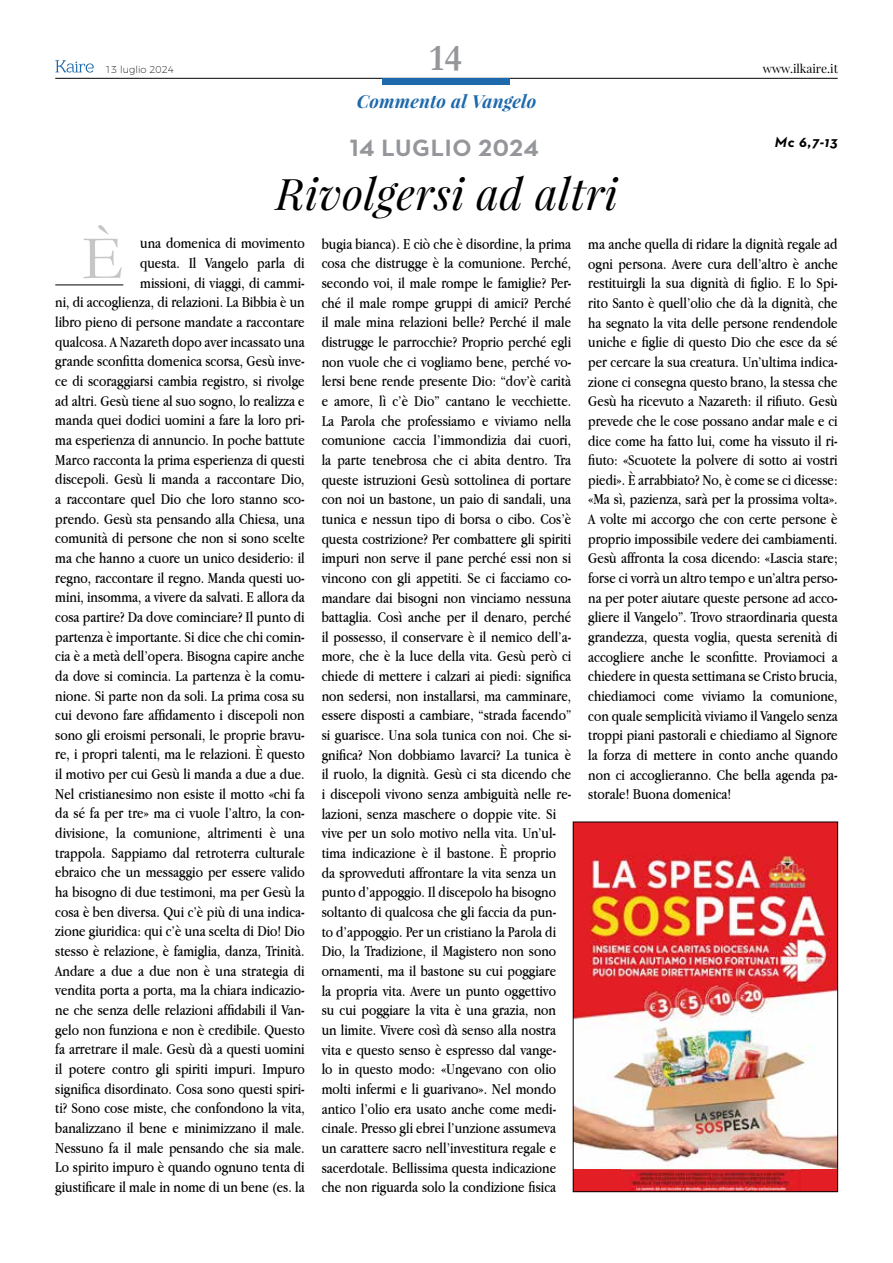
<style>
.page{position:relative;width:893px;height:1263px;background:#fff}
.page>*{position:absolute;margin:0;border:0;box-sizing:border-box;transform-origin:0 0}
.t1{font:63px "Garamond";color:#c6c6c6}
.t2{font:italic 43.5px "Playfair Display";letter-spacing:.01em;color:#000}
.t3{font:700 37.5px "Garamond";color:#949699}
.t4{font:700 24px "Neutraface 2 Text";letter-spacing:.03em;color:#949699}
.t5{font:italic 700 18px "Playfair Display";letter-spacing:.01em;color:#1e69ab}
.t6{font:15.75px/19.6px "Apple Garamond";color:#000;text-align:right}
.t7{font:italic 700 15px "Neutraface 2 Text";color:#000}
.t8{font:12px "Playfair Display";color:#000}
.t9{font:200 9.9px "Montserrat";color:#000}
</style>
<div class="page">
<hr style="left:55px;top:78px;width:783px;height:1px;background:#000">
<div style="left:382px;top:78px;width:127px;height:7px;background:#1e69ab"></div>
<svg style="left:55px;top:60px;width:39px;height:13px"></svg>
<hr style="left:55px;top:285px;width:68px;height:1px;background:#000">
<div style="left:573px;top:822px;width:265px;height:370px;background:#e31e25"></div>
<img style="left:575px;top:855px;width:261px;height:314px">
<img style="left:622px;top:1169px;width:179px;height:21px">
<div style="left:573px;top:822px;width:265px;height:370px;border:1px solid #000"></div>
<p class="t9" style="left:105px;top:62px;width:70px">13 luglio 2024</p>
<h3 class="t3" style="left:430px;top:36px;width:34px">14</h3>
<p class="t5" style="left:357px;top:89px;width:181px">Commento al Vangelo</p>
<h3 class="t4" style="left:350px;top:132px;width:191px">14 LUGLIO 2024</h3>
<h2 class="t2" style="left:276px;top:165px;width:344px">Rivolgersi ad altri</h2>
<p class="t8" style="left:763px;top:61px;width:77px">www.ilkaire.it</p>
<p class="t7" style="left:775px;top:132px;width:64px">Mc 6,7-13</p>
<h1 class="t1" style="left:82px;top:220px;width:43px">È</h1>
<p class="t6" style="left:55px;top:233px;width:251px">una domenica di movimento<br>questa. Il Vangelo parla di<br>missioni, di viaggi, di cammi-<br>ni, di accoglienza, di relazioni. La Bibbia è un libro pieno di persone mandate a raccontare qualcosa. A Nazareth dopo aver incassato una grande sconfitta domenica scorsa, Gesù inve&shy;ce di scoraggiarsi cambia registro, si rivolge ad altri. Gesù tiene al suo sogno, lo realizza e manda quei dodici uomini a fare la loro pri&shy;ma esperienza di annuncio. In poche battute Marco racconta la prima esperienza di questi discepoli. Gesù li manda a raccontare Dio, a raccontare quel Dio che loro stanno sco&shy;prendo. Gesù sta pensando alla Chiesa, una comunità di persone che non si sono scelte ma che hanno a cuore un unico desiderio: il regno, raccontare il regno. Manda questi uo&shy;mini, insomma, a vivere da salvati. E allora da cosa partire? Da dove cominciare? Il punto di partenza è importante. Si dice che chi comin&shy;cia è a metà dell’opera. Bisogna capire anche da dove si comincia. La partenza è la comu&shy;nione. Si parte non da soli. La prima cosa su cui devono fare affidamento i discepoli non sono gli eroismi personali, le proprie bravu&shy;re, i propri talenti, ma le relazioni. È questo il motivo per cui Gesù li manda a due a due.<br>Nel cristianesimo non esiste il motto «chi fa da sé fa per tre» ma ci vuole l’altro, la con&shy;divisione, la comunione, altrimenti è una trappola. Sappiamo dal retroterra culturale ebraico che un messaggio per essere valido ha bisogno di due testimoni, ma per Gesù la cosa è ben diversa. Qui c’è più di una indica&shy;zione giuridica: qui c’è una scelta di Dio! Dio stesso è relazione, è famiglia, danza, Trinità.<br>Andare a due a due non è una strategia di vendita porta a porta, ma la chiara indicazio&shy;ne che senza delle relazioni affidabili il Van&shy;gelo non funziona e non è credibile. Questo fa arretrare il male. Gesù dà a questi uomini il potere contro gli spiriti impuri. Impuro significa disordinato. Cosa sono questi spiri&shy;ti? Sono cose miste, che confondono la vita, banalizzano il bene e minimizzano il male.<br>Nessuno fa il male pensando che sia male.<br>Lo spirito impuro è quando ognuno tenta di giustificare il male in nome di un bene (es. la</p>
<p class="t6" style="left:322px;top:233px;width:251px;text-align:left">bugia bianca). E ciò che è disordine, la prima cosa che distrugge è la comunione. Perché, secondo voi, il male rompe le famiglie? Per&shy;ché il male rompe gruppi di amici? Perché il male mina relazioni belle? Perché il male distrugge le parrocchie? Proprio perché egli non vuole che ci vogliamo bene, perché vo&shy;lersi bene rende presente Dio: “dov’è carità e amore, lì c’è Dio” cantano le vecchiette.<br>La Parola che professiamo e viviamo nella comunione caccia l’immondizia dai cuori, la parte tenebrosa che ci abita dentro. Tra queste istruzioni Gesù sottolinea di portare con noi un bastone, un paio di sandali, una tunica e nessun tipo di borsa o cibo. Cos’è questa costrizione? Per combattere gli spiriti impuri non serve il pane perché essi non si vincono con gli appetiti. Se ci facciamo co&shy;mandare dai bisogni non vinciamo nessuna battaglia. Così anche per il denaro, perché il possesso, il conservare è il nemico dell’a&shy;more, che è la luce della vita. Gesù però ci chiede di mettere i calzari ai piedi: significa non sedersi, non installarsi, ma camminare, essere disposti a cambiare, “strada facendo” si guarisce. Una sola tunica con noi. Che si&shy;gnifica? Non dobbiamo lavarci? La tunica è il ruolo, la dignità. Gesù ci sta dicendo che i discepoli vivono senza ambiguità nelle re&shy;lazioni, senza maschere o doppie vite. Si vive per un solo motivo nella vita. Un’ul&shy;tima indicazione è il bastone. È proprio da sprovveduti affrontare la vita senza un punto d’appoggio. Il discepolo ha bisogno soltanto di qualcosa che gli faccia da pun&shy;to d’appoggio. Per un cristiano la Parola di Dio, la Tradizione, il Magistero non sono ornamenti, ma il bastone su cui poggiare<br>la propria vita. Avere un punto oggettivo su cui poggiare la vita è una grazia, non un limite. Vivere così dà senso alla nostra vita e questo senso è espresso dal vange-<br>lo in questo modo: «Ungevano con olio molti infermi e li guarivano». Nel mondo antico l’olio era usato anche come medi&shy;cinale. Presso gli ebrei l’unzione assumeva un carattere sacro nell’investitura regale e sacerdotale. Bellissima questa indicazione che non riguarda solo la condizione fisica</p>
<p class="t6" style="left:588px;top:234px;width:251px;text-align:justify">ma anche quella di ridare la dignità regale ad ogni persona. Avere cura dell’altro è anche restituirgli la sua dignità di figlio. E lo Spi&shy;rito Santo è quell’olio che dà la dignità, che ha segnato la vita delle persone rendendole uniche e figlie di questo Dio che esce da sé per cercare la sua creatura. Un’ultima indica&shy;zione ci consegna questo brano, la stessa che Gesù ha ricevuto a Nazareth: il rifiuto. Gesù prevede che le cose possano andar male e ci dice come ha fatto lui, come ha vissuto il ri&shy;fiuto: «Scuotete la polvere di sotto ai vostri piedi». È arrabbiato? No, è come se ci dicesse: «Ma sì, pazienza, sarà per la prossima volta».<br>A volte mi accorgo che con certe persone è proprio impossibile vedere dei cambiamenti.<br>Gesù affronta la cosa dicendo: «Lascia stare; forse ci vorrà un altro tempo e un’altra perso&shy;na per poter aiutare queste persone ad acco&shy;gliere il Vangelo”. Trovo straordinaria questa grandezza, questa voglia, questa serenità di accogliere anche le sconfitte. Proviamoci a chiedere in questa settimana se Cristo brucia, chiediamoci come viviamo la comunione, con quale semplicità viviamo il Vangelo senza troppi piani pastorali e chiediamo al Signore la forza di mettere in conto anche quando non ci accoglieranno. Che bella agenda pa&shy;storale! Buona domenica!</p>
</div>
